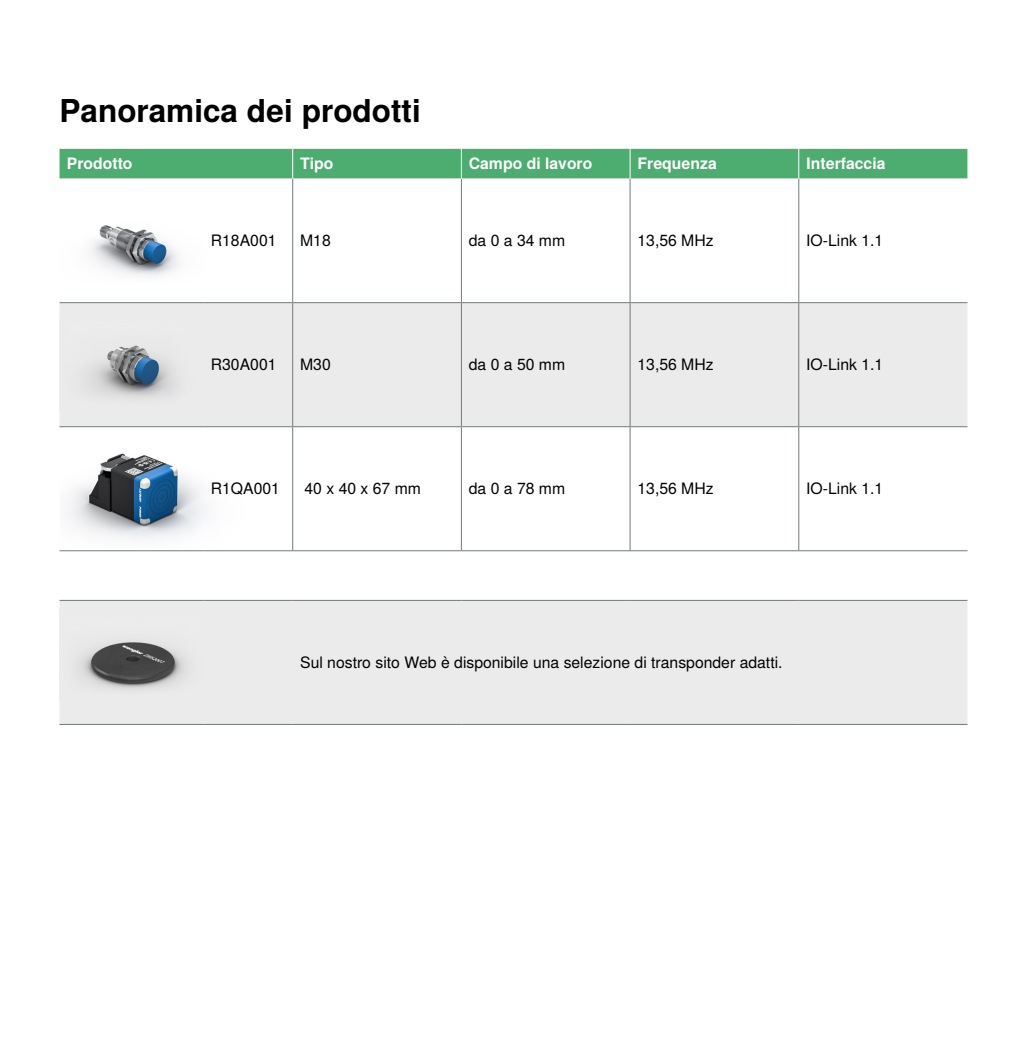
<style>
.page{position:relative;width:1027px;height:1042px;background:#fff}
.page>*{position:absolute;margin:0;border:0;box-sizing:border-box;transform-origin:0 0}
.t1{font:700 31.5px "Nimbus Sans Global";color:#000}
.t2{font:15.75px "Nimbus Sans Global";color:#000}
.t3{font:700 15.75px "Nimbus Sans Global";color:#fff}
</style>
<div class="page">
<div style="left:60px;top:149px;width:907px;height:30px;background:#4dac6f"></div>
<svg style="left:60px;top:179px;width:907px;height:371px"></svg>
<div style="left:60px;top:303px;width:907px;height:123px;background:#ebebeb"></div>
<div style="left:60px;top:601px;width:907px;height:123px;background:#ebebeb"></div>
<hr style="left:292px;top:179px;width:1px;height:123px;background:#72787a">
<hr style="left:461px;top:179px;width:1px;height:123px;background:#72787a">
<hr style="left:630px;top:179px;width:1px;height:123px;background:#72787a">
<hr style="left:798px;top:179px;width:1px;height:123px;background:#72787a">
<hr style="left:292px;top:303px;width:1px;height:123px;background:#72787a">
<hr style="left:293px;top:302px;width:168px;height:1px;background:#72787a">
<hr style="left:461px;top:303px;width:1px;height:123px;background:#72787a">
<hr style="left:461px;top:302px;width:169px;height:1px;background:#72787a">
<hr style="left:630px;top:303px;width:1px;height:123px;background:#72787a">
<hr style="left:630px;top:302px;width:169px;height:1px;background:#72787a">
<hr style="left:798px;top:303px;width:1px;height:123px;background:#72787a">
<hr style="left:799px;top:302px;width:168px;height:1px;background:#72787a">
<hr style="left:292px;top:427px;width:1px;height:123px;background:#72787a">
<hr style="left:293px;top:426px;width:168px;height:1px;background:#72787a">
<hr style="left:461px;top:427px;width:1px;height:123px;background:#72787a">
<hr style="left:461px;top:426px;width:169px;height:1px;background:#72787a">
<hr style="left:630px;top:427px;width:1px;height:123px;background:#72787a">
<hr style="left:630px;top:426px;width:169px;height:1px;background:#72787a">
<hr style="left:798px;top:427px;width:1px;height:123px;background:#72787a">
<hr style="left:799px;top:426px;width:168px;height:1px;background:#72787a">
<hr style="left:293px;top:550px;width:168px;height:1px;background:#72787a">
<hr style="left:461px;top:550px;width:169px;height:1px;background:#72787a">
<hr style="left:630px;top:550px;width:169px;height:1px;background:#72787a">
<hr style="left:799px;top:550px;width:168px;height:1px;background:#72787a">
<hr style="left:292px;top:149px;width:1px;height:30px;background:#fff">
<hr style="left:461px;top:149px;width:1px;height:30px;background:#fff">
<hr style="left:630px;top:149px;width:1px;height:30px;background:#fff">
<hr style="left:798px;top:149px;width:1px;height:30px;background:#fff">
<hr style="left:60px;top:302px;width:143px;height:1px;background:#72787a">
<hr style="left:203px;top:302px;width:90px;height:1px;background:#72787a">
<hr style="left:60px;top:426px;width:143px;height:1px;background:#72787a">
<hr style="left:203px;top:426px;width:90px;height:1px;background:#72787a">
<hr style="left:60px;top:600px;width:143px;height:1px;background:#72787a">
<hr style="left:203px;top:600px;width:90px;height:1px;background:#72787a">
<hr style="left:293px;top:600px;width:168px;height:1px;background:#72787a">
<hr style="left:461px;top:600px;width:169px;height:1px;background:#72787a">
<hr style="left:630px;top:600px;width:169px;height:1px;background:#72787a">
<hr style="left:799px;top:600px;width:168px;height:1px;background:#72787a">
<hr style="left:60px;top:724px;width:143px;height:1px;background:#72787a">
<hr style="left:203px;top:724px;width:90px;height:1px;background:#72787a">
<hr style="left:293px;top:724px;width:168px;height:1px;background:#72787a">
<hr style="left:461px;top:724px;width:169px;height:1px;background:#72787a">
<hr style="left:630px;top:724px;width:169px;height:1px;background:#72787a">
<hr style="left:799px;top:724px;width:168px;height:1px;background:#72787a">
<hr style="left:60px;top:550px;width:143px;height:1px;background:#72787a">
<hr style="left:203px;top:550px;width:90px;height:1px;background:#72787a">
<img style="left:60px;top:195px;width:151px;height:91px">
<img style="left:60px;top:319px;width:151px;height:91px">
<img style="left:60px;top:428px;width:230px;height:121px">
<img style="left:60px;top:609px;width:154px;height:91px">
<h1 class="t1" style="left:60px;top:93px;width:363px">Panoramica dei prodotti</h1>
<p class="t3" style="left:67px;top:155px;width:67px">Prodotto</p>
<p class="t3" style="left:300px;top:155px;width:35px">Tipo</p>
<p class="t3" style="left:469px;top:155px;width:125px">Campo di lavoro</p>
<p class="t3" style="left:637px;top:155px;width:81px">Frequenza</p>
<p class="t3" style="left:806px;top:155px;width:81px">Interfaccia</p>
<p class="t2" style="left:211px;top:232px;width:67px">R18A001</p>
<p class="t2" style="left:300px;top:232px;width:32px">M18</p>
<p class="t2" style="left:469px;top:232px;width:98px">da 0 a 34 mm</p>
<p class="t2" style="left:637px;top:232px;width:78px">13,56 MHz</p>
<p class="t2" style="left:806px;top:232px;width:79px">IO-Link 1.1</p>
<p class="t2" style="left:211px;top:356px;width:67px">R30A001</p>
<p class="t2" style="left:300px;top:356px;width:32px">M30</p>
<p class="t2" style="left:469px;top:356px;width:98px">da 0 a 50 mm</p>
<p class="t2" style="left:637px;top:356px;width:78px">13,56 MHz</p>
<p class="t2" style="left:806px;top:356px;width:79px">IO-Link 1.1</p>
<p class="t2" style="left:211px;top:480px;width:71px">R1QA001</p>
<p class="t2" style="left:304px;top:480px;width:118px">40 x 40 x 67 mm</p>
<p class="t2" style="left:469px;top:480px;width:98px">da 0 a 78 mm</p>
<p class="t2" style="left:637px;top:480px;width:78px">13,56 MHz</p>
<p class="t2" style="left:806px;top:480px;width:79px">IO-Link 1.1</p>
<p class="t2" style="left:300px;top:653px;width:484px">Sul nostro sito Web è disponibile una selezione di transponder adatti.</p>
</div>
